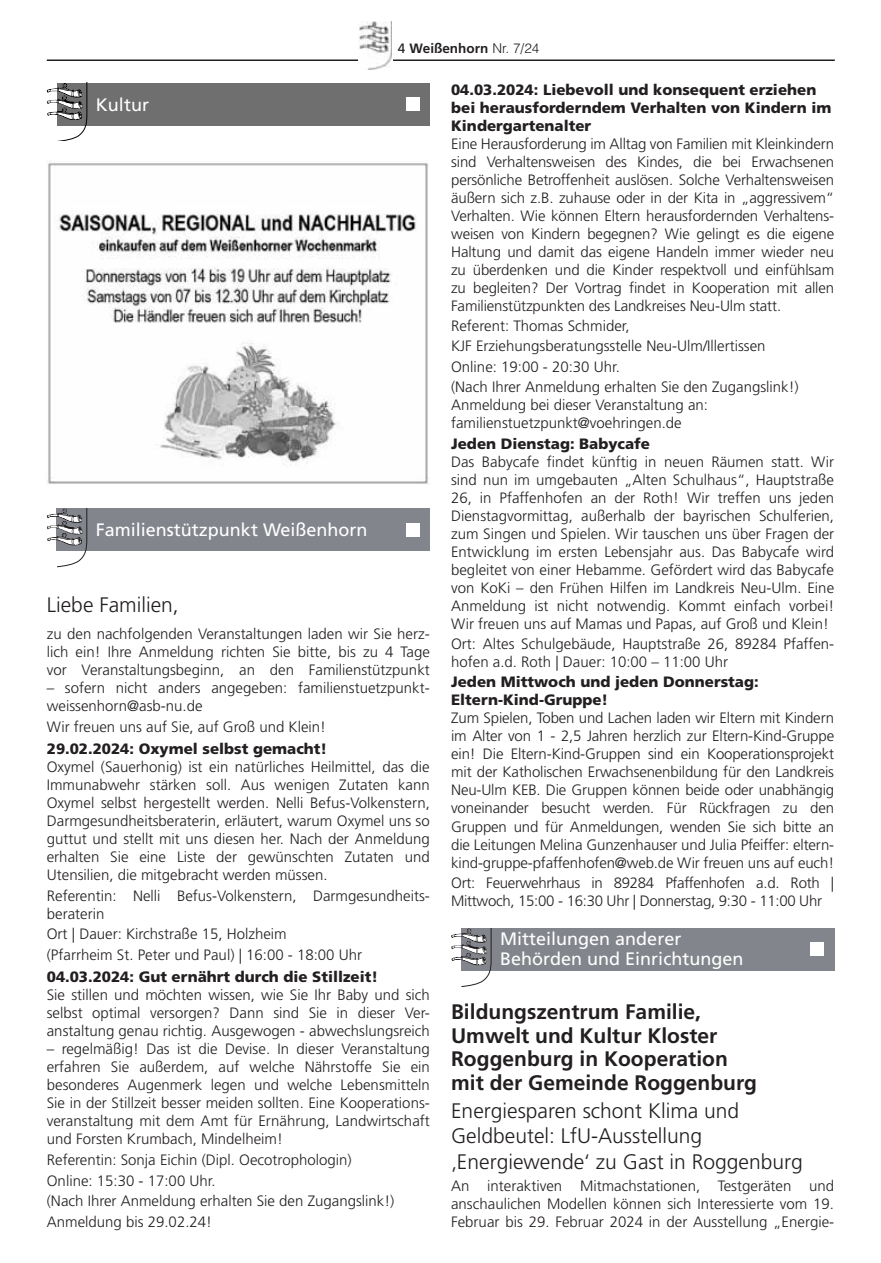
<style>
.page{position:relative;width:881px;height:1263px;background:#fff}
.page>*{position:absolute;margin:0;border:0;box-sizing:border-box;transform-origin:0 0}
.t1{font:300 21px/25.2px "Frutiger LT";color:#231f20}
.t2{font:700 21px/23.7px "Frutiger LT";color:#231f20}
.t3{font:18px/19.5px "Frutiger LT";color:#fff}
.t4{font:300 15px/18px "Frutiger LT";color:#231f20;text-align:justify}
.t5{font:900 15px/18px "Frutiger LT";color:#231f20}
.t6{font:300 15px/18px "Frutiger LT";letter-spacing:-.02em;color:#231f20}
.t7{font:700 13.5px "Frutiger LT";color:#231f20}
.s1{font-weight:400}
.s2{font-family:"Helvetica LT";font-weight:300}
</style>
<div class="page">
<hr style="left:47px;top:59px;width:787px;height:2px;background:#231f20">
<svg style="left:367px;top:59px;width:26px;height:11px"></svg>
<img style="left:358px;top:22px;width:34px;height:47px">
<div style="left:461px;top:928px;width:372px;height:43px;background:#82858c"></div>
<svg style="left:451px;top:928px;width:40px;height:59px"></svg>
<div style="left:809px;top:943px;width:14px;height:13px;background:#fff"></div>
<div style="left:57px;top:83px;width:372px;height:43px;background:#6f6f6f"></div>
<svg style="left:47px;top:83px;width:40px;height:58px"></svg>
<div style="left:406px;top:97px;width:14px;height:14px;background:#fff"></div>
<img style="left:47px;top:161px;width:381px;height:323px">
<div style="left:57px;top:508px;width:372px;height:43px;background:#82858c"></div>
<svg style="left:47px;top:508px;width:40px;height:59px"></svg>
<div style="left:405px;top:523px;width:14px;height:13px;background:#fff"></div>
<p class="t7" style="left:398px;top:40px;width:143px"><span class="s1">4</span> Weißenhorn <span class="s2">Nr. 7/24</span></p>
<p class="t5" style="left:451px;top:81px;width:382px">04.03.2024: Liebevoll und konsequent erziehen bei herausforderndem Verhalten von Kindern im<br>Kindergartenalter</p>
<p class="t4" style="left:451px;top:135px;width:384px">Eine Herausforderung im Alltag von Familien mit Kleinkindern sind Verhaltensweisen des Kindes, die bei Erwachsenen persönliche Betroffenheit auslösen. Solche Verhaltensweisen äußern sich z.B. zuhause oder in der Kita in „aggressivem“ Verhalten. Wie können Eltern herausfordernden Verhaltens&shy;weisen von Kindern begegnen? Wie gelingt es die eigene Haltung und damit das eigene Handeln immer wieder neu zu überdenken und die Kinder respektvoll und einfühlsam zu begleiten? Der Vortrag findet in Kooperation mit allen Familienstützpunkten des Landkreises Neu-Ulm statt.</p>
<p class="t4" style="left:451px;top:316px;width:349px;line-height:20.1px;text-align:left">Referent: Thomas Schmider,<br>KJF Erziehungsberatungsstelle Neu-Ulm/Illertissen Online: 19:00 - 20:30 Uhr.<br>(Nach Ihrer Anmeldung erhalten Sie den Zugangslink!)</p>
<p class="t4" style="left:451px;top:396px;width:258px">Anmeldung bei dieser Veranstaltung an: familienstuetzpunkt@voehringen.de</p>
<p class="t5" style="left:451px;top:434px;width:200px">Jeden Dienstag: Babycafe</p>
<p class="t4" style="left:451px;top:453px;width:384px">Das Babycafe findet künftig in neuen Räumen statt. Wir sind nun im umgebauten „Alten Schulhaus“, Hauptstraße 26, in Pfaffenhofen an der Roth! Wir treffen uns jeden Dienstagvormittag, außerhalb der bayrischen Schulferien, zum Singen und Spielen. Wir tauschen uns über Fragen der Entwicklung im ersten Lebensjahr aus. Das Babycafe wird begleitet von einer Hebamme. Gefördert wird das Babycafe von KoKi – den Frühen Hilfen im Landkreis Neu-Ulm. Eine Anmeldung ist nicht notwendig. Kommt einfach vorbei!<br>Wir freuen uns auf Mamas und Papas, auf Groß und Klein!</p>
<p class="t4" style="left:451px;top:635px;width:384px">Ort: Altes Schulgebäude, Hauptstraße 26, 89284 Pfaffen&shy;hofen a.d. Roth | Dauer: 10:00 – 11:00 Uhr</p>
<p class="t5" style="left:451px;top:673px;width:309px">Jeden Mittwoch und jeden Donnerstag:<br>Eltern-Kind-Gruppe!</p>
<p class="t4" style="left:451px;top:709px;width:384px">Zum Spielen, Toben und Lachen laden wir Eltern mit Kindern im Alter von 1 - 2,5 Jahren herzlich zur Eltern-Kind-Gruppe ein! Die Eltern-Kind-Gruppen sind ein Kooperationsprojekt mit der Katholischen Erwachsenenbildung für den Landkreis Neu-Ulm KEB. Die Gruppen können beide oder unabhängig voneinander besucht werden. Für Rückfragen zu den Gruppen und für Anmeldungen, wenden Sie sich bitte an die Leitungen Melina Gunzenhauser und Julia Pfeiffer: eltern&shy;kind-gruppe-pfaffenhofen@web.de Wir freuen uns auf euch!</p>
<p class="t6" style="left:451px;top:874px;width:384px">Ort: Feuerwehrhaus in 89284 Pfaffenhofen a.d. Roth |<br>Mittwoch, 15:00 - 16:30 Uhr | Donnerstag, 9:30 - 11:00 Uhr</p>
<p class="t3" style="left:500px;top:929px;width:245px">Mitteilungen anderer<br>Behörden und Einrichtungen</p>
<h1 class="t2" style="left:451px;top:1000px;width:307px">Bildungszentrum Familie,<br>Umwelt und Kultur Kloster<br>Roggenburg in Kooperation mit der Gemeinde Roggenburg</h1>
<h1 class="t1" style="left:451px;top:1098px;width:353px">Energiesparen schont Klima und<br>Geldbeutel: LfU-Ausstellung ‚Energiewende‘ zu Gast in Roggenburg</h1>
<p class="t4" style="left:451px;top:1177px;width:384px">An interaktiven Mitmachstationen, Testgeräten und anschaulichen Modellen können sich Interessierte vom 19.<br>Februar bis 29. Februar 2024 in der Ausstellung „Energie-</p>
<p class="t3" style="left:96px;top:95px;width:55px">Kultur</p>
<p class="t3" style="left:96px;top:520px;width:273px">Familienstützpunkt Weißenhorn</p>
<h1 class="t1" style="left:47px;top:593px;width:133px">Liebe Familien,</h1>
<p class="t4" style="left:47px;top:625px;width:384px">zu den nachfolgenden Veranstaltungen laden wir Sie herz&shy;lich ein! Ihre Anmeldung richten Sie bitte, bis zu 4 Tage vor Veranstaltungsbeginn, an den Familienstützpunkt</p>
<p class="t4" style="left:47px;top:679px;width:384px">– sofern nicht anders angegeben: familienstuetzpunkt&shy;weissenhorn@asb-nu.de</p>
<p class="t4" style="left:47px;top:718px;width:281px">Wir freuen uns auf Sie, auf Groß und Klein!</p>
<p class="t5" style="left:47px;top:739px;width:282px">29.02.2024: Oxymel selbst gemacht!</p>
<p class="t4" style="left:47px;top:758px;width:384px">Oxymel (Sauerhonig) ist ein natürliches Heilmittel, das die Immunabwehr stärken soll. Aus wenigen Zutaten kann Oxymel selbst hergestellt werden. Nelli Befus-Volkenstern, Darmgesundheitsberaterin, erläutert, warum Oxymel uns so guttut und stellt mit uns diesen her. Nach der Anmeldung erhalten Sie eine Liste der gewünschten Zutaten und Utensilien, die mitgebracht werden müssen.</p>
<p class="t4" style="left:47px;top:887px;width:384px">Referentin: Nelli Befus-Volkenstern, Darmgesundheits&shy;beraterin</p>
<p class="t4" style="left:47px;top:924px;width:317px;line-height:20.5px">Ort | Dauer: Kirchstraße 15, Holzheim<br>(Pfarrheim St. Peter und Paul) | 16:00 - 18:00 Uhr</p>
<p class="t5" style="left:47px;top:968px;width:333px">04.03.2024: Gut ernährt durch die Stillzeit!</p>
<p class="t4" style="left:47px;top:986px;width:384px">Sie stillen und möchten wissen, wie Sie Ihr Baby und sich selbst optimal versorgen? Dann sind Sie in dieser Ver&shy;anstaltung genau richtig. Ausgewogen - abwechslungsreich</p>
<p class="t4" style="left:47px;top:1040px;width:384px">– regelmäßig! Das ist die Devise. In dieser Veranstaltung erfahren Sie außerdem, auf welche Nährstoffe Sie ein besonderes Augenmerk legen und welche Lebensmitteln Sie in der Stillzeit besser meiden sollten. Eine Kooperations&shy;veranstaltung mit dem Amt für Ernährung, Landwirtschaft und Forsten Krumbach, Mindelheim!</p>
<p class="t4" style="left:47px;top:1150px;width:349px;line-height:20.5px;text-align:left">Referentin: Sonja Eichin (Dipl. Oecotrophologin)<br>Online: 15:30 - 17:00 Uhr.<br>(Nach Ihrer Anmeldung erhalten Sie den Zugangslink!)<br>Anmeldung bis 29.02.24!</p>
</div>
